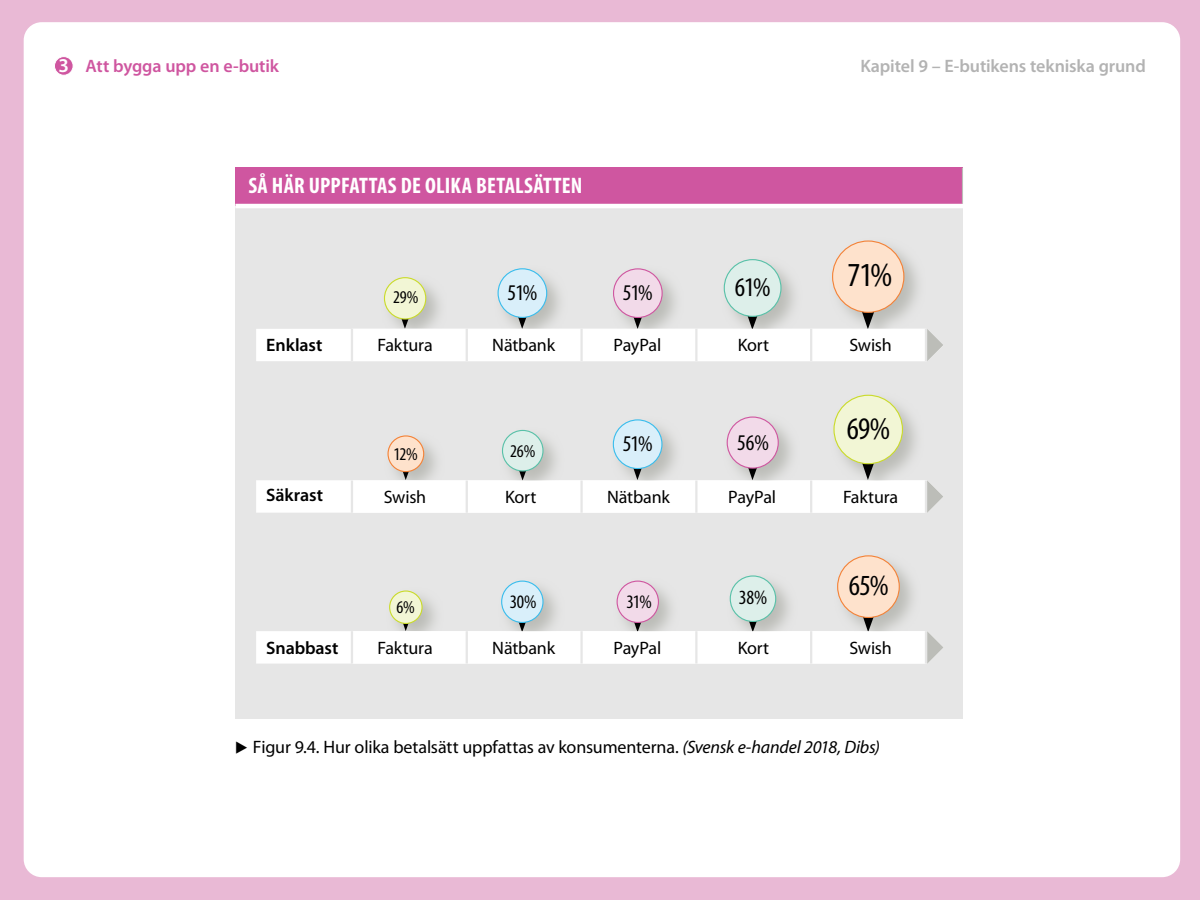
<style>
.page{position:relative;width:1200px;height:900px;background:#e9b9d5}
.page>*{position:absolute;margin:0;border:0;box-sizing:border-box;transform-origin:0 0}
.t1{font:condensed 33.75px "Myriad Pro";color:#000}
.t2{font:condensed 31.5px "Myriad Pro";color:#000}
.t3{font:condensed 29.25px "Myriad Pro";color:#000}
.t4{font:condensed 27px "Myriad Pro";color:#000}
.Ingress{font:700 condensed 22.5px "Myriad Pro";letter-spacing:.01em;color:#fff}
.t5{font:condensed 22.5px "Myriad Pro";letter-spacing:-.035em;color:#000}
.t6{font:condensed 20.25px "Myriad Pro";color:#000}
.Bröd{font:600 19.65px "Myriad Pro";color:#fff}
.t7{font:condensed 19.2px "Myriad Pro";color:#000}
.Faktatext{font:18px "Myriad Pro";letter-spacing:-.01em;color:#000}
.Sammanfattning{font:600 18px "Myriad Pro";letter-spacing:-.005em;color:#b3b3b3}
.Faktatext-2{font:600 18px "Myriad Pro";letter-spacing:-.005em;color:#000}
.Sammanfattning-2{font:600 18px "Myriad Pro";letter-spacing:-.005em;color:#cf56a0}
.t8{font:condensed 18px "Myriad Pro";color:#000}
.s1{font-family:"European Pi Three";font-size:15.75px}
.s2{font-style:italic}
</style>
<div class="page">
<div style="left:24px;top:22px;width:1156px;height:855px;background:#fff;border-radius:18px"></div>
<div style="left:54px;top:57px;width:19px;height:18px;background:#cf56a0;border-radius:50%"></div>
<div style="left:54px;top:56px;width:20px;height:20px;border:1px solid #fff;border-radius:50%"></div>
<div style="left:235px;top:168px;width:727px;height:38px;background:#cf56a0"></div>
<div style="left:235px;top:206px;width:727px;height:513px;background:#e6e6e6"></div>
<hr style="left:962px;top:168px;width:1px;height:36px;background:#bcbdb8">
<hr style="left:235px;top:204px;width:728px;height:4px;background:#fff">
<svg style="left:383px;top:277px;width:56px;height:23px"></svg>
<div style="left:384px;top:278px;width:42px;height:41px;background:#f2f6d5;border-radius:50%"></div>
<div style="left:384px;top:277px;width:42px;height:43px;border:1px solid #cadb2a;border-radius:50%"></div>
<svg style="left:389px;top:437px;width:45px;height:15px"></svg>
<div style="left:388px;top:436px;width:36px;height:36px;background:#fee2cc;border-radius:50%"></div>
<div style="left:387px;top:435px;width:37px;height:37px;border:1px solid #f48237;border-radius:50%"></div>
<svg style="left:389px;top:592px;width:44px;height:15px"></svg>
<div style="left:390px;top:591px;width:32px;height:32px;background:#f2f6d5;border-radius:50%"></div>
<div style="left:389px;top:590px;width:34px;height:34px;border:1px solid #cadb2a;border-radius:50%"></div>
<svg style="left:497px;top:268px;width:63px;height:32px"></svg>
<div style="left:498px;top:269px;width:49px;height:48px;background:#d9effa;border-radius:50%"></div>
<div style="left:498px;top:268px;width:49px;height:50px;border:1px solid #39bded;border-radius:50%"></div>
<svg style="left:613px;top:270px;width:63px;height:30px"></svg>
<div style="left:614px;top:269px;width:48px;height:48px;background:#f2dae9;border-radius:50%"></div>
<div style="left:613px;top:268px;width:50px;height:50px;border:1px solid #cf56a0;border-radius:50%"></div>
<svg style="left:723px;top:259px;width:72px;height:41px"></svg>
<div style="left:724px;top:260px;width:57px;height:56px;background:#ddefea;border-radius:50%"></div>
<div style="left:724px;top:259px;width:58px;height:58px;border:1px solid #58c1a8;border-radius:50%"></div>
<svg style="left:832px;top:241px;width:86px;height:59px"></svg>
<div style="left:833px;top:241px;width:71px;height:71px;background:#fee2cc;border-radius:50%"></div>
<svg style="left:502px;top:429px;width:53px;height:23px"></svg>
<div style="left:502px;top:430px;width:41px;height:41px;background:#ddefea;border-radius:50%"></div>
<div style="left:502px;top:430px;width:42px;height:42px;border:1px solid #58c1a8;border-radius:50%"></div>
<svg style="left:612px;top:421px;width:64px;height:31px"></svg>
<div style="left:613px;top:420px;width:49px;height:49px;background:#d9effa;border-radius:50%"></div>
<div style="left:613px;top:419px;width:50px;height:50px;border:1px solid #39bded;border-radius:50%"></div>
<svg style="left:726px;top:416px;width:66px;height:36px"></svg>
<div style="left:727px;top:417px;width:51px;height:51px;background:#f2dae9;border-radius:50%"></div>
<div style="left:727px;top:417px;width:52px;height:52px;border:1px solid #cf56a0;border-radius:50%"></div>
<svg style="left:834px;top:394px;width:83px;height:58px"></svg>
<div style="left:834px;top:395px;width:68px;height:69px;background:#f2f6d5;border-radius:50%"></div>
<svg style="left:501px;top:580px;width:55px;height:27px"></svg>
<div style="left:502px;top:581px;width:41px;height:41px;background:#d9effa;border-radius:50%"></div>
<div style="left:501px;top:581px;width:43px;height:42px;border:1px solid #39bded;border-radius:50%"></div>
<svg style="left:616px;top:580px;width:55px;height:27px"></svg>
<div style="left:617px;top:581px;width:41px;height:41px;background:#f2dae9;border-radius:50%"></div>
<div style="left:617px;top:581px;width:42px;height:42px;border:1px solid #cf56a0;border-radius:50%"></div>
<svg style="left:729px;top:577px;width:61px;height:30px"></svg>
<div style="left:730px;top:576px;width:46px;height:45px;background:#ddefea;border-radius:50%"></div>
<div style="left:730px;top:575px;width:46px;height:47px;border:1px solid #58c1a8;border-radius:50%"></div>
<svg style="left:837px;top:556px;width:76px;height:51px"></svg>
<div style="left:838px;top:556px;width:61px;height:61px;background:#fee2cc;border-radius:50%"></div>
<div style="left:837px;top:555px;width:63px;height:63px;border:1px solid #f48237;border-radius:50%"></div>
<svg style="left:256px;top:300px;width:687px;height:61px"></svg>
<hr style="left:351px;top:329px;width:2px;height:32px;background:#e6e6e6">
<hr style="left:466px;top:329px;width:2px;height:32px;background:#e6e6e6">
<hr style="left:580px;top:329px;width:3px;height:32px;background:#e6e6e6">
<hr style="left:695px;top:329px;width:3px;height:32px;background:#e6e6e6">
<hr style="left:810px;top:329px;width:2px;height:32px;background:#e6e6e6">
<hr style="left:925px;top:329px;width:2px;height:32px;background:#e6e6e6">
<svg style="left:256px;top:452px;width:687px;height:61px"></svg>
<hr style="left:351px;top:481px;width:2px;height:32px;background:#e6e6e6">
<hr style="left:466px;top:481px;width:2px;height:32px;background:#e6e6e6">
<hr style="left:580px;top:481px;width:3px;height:32px;background:#e6e6e6">
<hr style="left:695px;top:481px;width:3px;height:32px;background:#e6e6e6">
<hr style="left:810px;top:481px;width:2px;height:32px;background:#e6e6e6">
<hr style="left:925px;top:481px;width:2px;height:32px;background:#e6e6e6">
<svg style="left:256px;top:607px;width:687px;height:57px"></svg>
<hr style="left:351px;top:631px;width:2px;height:33px;background:#e6e6e6">
<hr style="left:466px;top:631px;width:2px;height:33px;background:#e6e6e6">
<hr style="left:580px;top:631px;width:3px;height:33px;background:#e6e6e6">
<hr style="left:695px;top:631px;width:3px;height:33px;background:#e6e6e6">
<hr style="left:810px;top:631px;width:2px;height:33px;background:#e6e6e6">
<hr style="left:925px;top:631px;width:2px;height:33px;background:#e6e6e6">
<p class="Bröd" style="left:58px;top:55px;width:12px">3</p>
<p class="Sammanfattning-2" style="left:86px;top:56px;width:195px">Att bygga upp en e-butik</p>
<p class="Sammanfattning" style="left:860px;top:56px;width:287px">Kapitel 9 – E-butikens tekniska grund</p>
<p class="Ingress" style="left:248px;top:173px;width:336px">SÅ HÄR UPPFATTAS DE OLIKA BETALSÄTTEN</p>
<p class="t8" style="left:393px;top:288px;width:27px">29%</p>
<p class="t5" style="left:508px;top:281px;width:31px">51%</p>
<p class="t5" style="left:623px;top:281px;width:31px">51%</p>
<p class="t4" style="left:735px;top:273px;width:37px">61%</p>
<p class="t1" style="left:848px;top:257px;width:46px">71%</p>
<p class="Faktatext-2" style="left:266px;top:335px;width:58px">Enklast</p>
<p class="Faktatext" style="left:377px;top:335px;width:57px">Faktura</p>
<p class="Faktatext" style="left:492px;top:335px;width:64px">Nätbank</p>
<p class="Faktatext" style="left:613px;top:335px;width:49px">PayPal</p>
<p class="Faktatext" style="left:738px;top:335px;width:33px">Kort</p>
<p class="Faktatext" style="left:849px;top:335px;width:44px">Swish</p>
<p class="t8" style="left:394px;top:444px;width:26px">12%</p>
<p class="t8" style="left:510px;top:441px;width:27px">26%</p>
<p class="t5" style="left:623px;top:432px;width:31px">51%</p>
<p class="t5" style="left:737px;top:430px;width:33px">56%</p>
<p class="t2" style="left:847px;top:411px;width:45px">69%</p>
<p class="Faktatext-2" style="left:266px;top:485px;width:58px">Säkrast</p>
<p class="Faktatext" style="left:384px;top:487px;width:44px">Swish</p>
<p class="Faktatext" style="left:505px;top:487px;width:33px">Kort</p>
<p class="Faktatext" style="left:607px;top:487px;width:64px">Nätbank</p>
<p class="Faktatext" style="left:728px;top:487px;width:49px">PayPal</p>
<p class="Faktatext" style="left:843px;top:487px;width:57px">Faktura</p>
<p class="t8" style="left:397px;top:597px;width:20px">6%</p>
<p class="t7" style="left:510px;top:591px;width:28px">30%</p>
<p class="t7" style="left:626px;top:591px;width:27px">31%</p>
<p class="t6" style="left:739px;top:587px;width:30px">38%</p>
<p class="t3" style="left:849px;top:569px;width:41px">65%</p>
<p class="Faktatext-2" style="left:266px;top:638px;width:74px">Snabbast</p>
<p class="Faktatext" style="left:377px;top:638px;width:57px">Faktura</p>
<p class="Faktatext" style="left:492px;top:638px;width:64px">Nätbank</p>
<p class="Faktatext" style="left:613px;top:638px;width:49px">PayPal</p>
<p class="Faktatext" style="left:738px;top:638px;width:33px">Kort</p>
<p class="Faktatext" style="left:849px;top:638px;width:44px">Swish</p>
<p class="Faktatext" style="left:235px;top:737px;width:646px"><span class="s1">E</span> Figur 9.4. Hur olika betalsätt uppfattas av konsumenterna. <span class="s2">(Svensk e-handel 2018, Dibs)</span></p>
</div>
